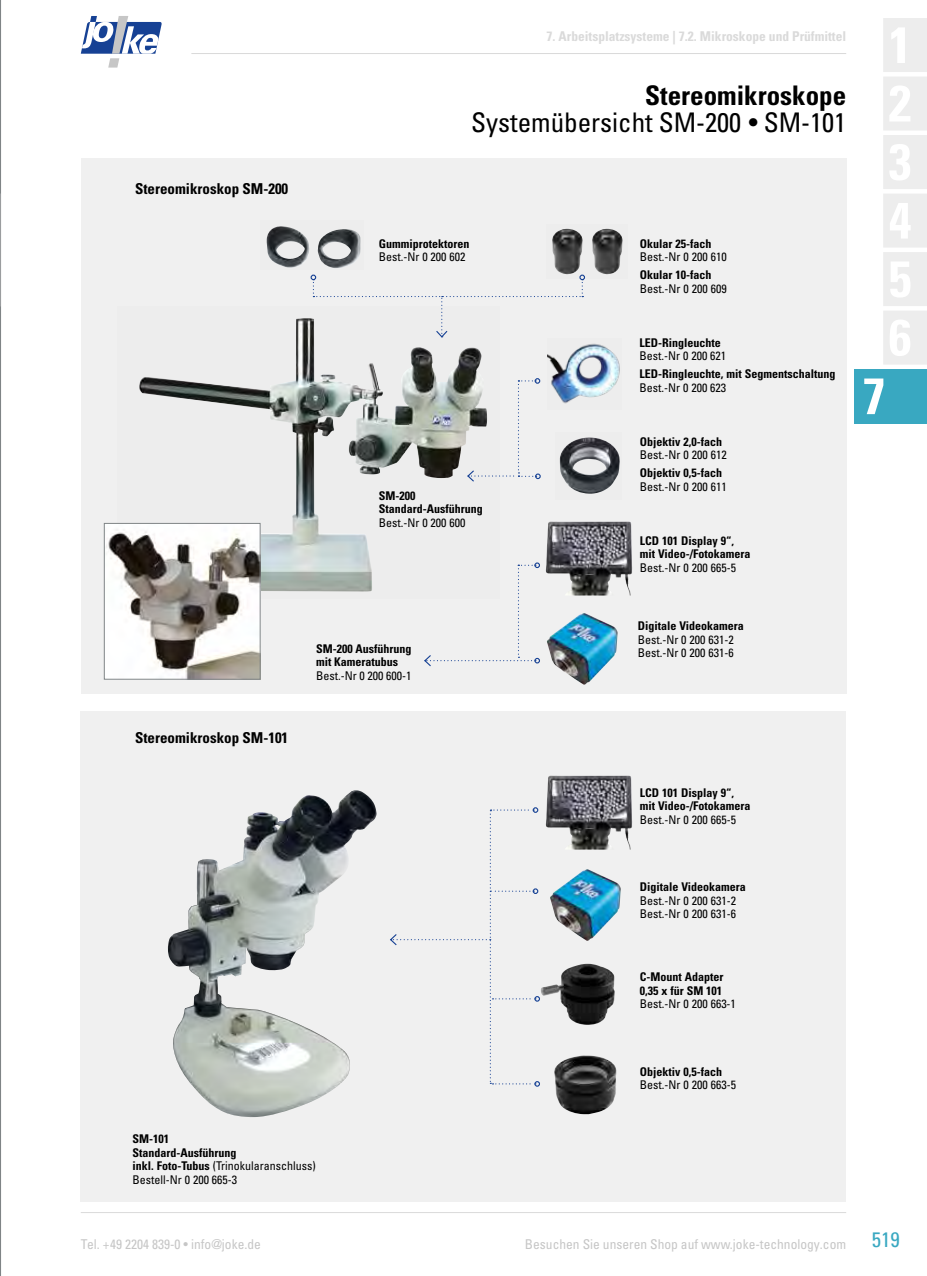
<style>
.page{position:relative;width:927px;height:1276px;background:#fff}
.page>*{position:absolute;margin:0;border:0;box-sizing:border-box;transform-origin:0 0}
.t1{font:700 condensed 51px "Univers LT Pro";color:#fff}
.t2{font:condensed 27px "Univers LT Pro";color:#000}
.t3{font:700 condensed 27px "Univers LT Pro";color:#000}
.t4{font:condensed 21px "Univers LT Pro";color:#39a8c1}
.t5{font:700 condensed 15px "Univers LT Pro";color:#000}
.t6{font:condensed 13.5px "Univers LT Pro";color:#c6c6c6}
.t7{font:700 condensed 13.5px "Univers LT Pro";color:#dadada}
.t8{font:700 condensed 12px/13.5px "Univers LT Pro";color:#000}
.t9{font:condensed 12px/13.5px "Univers LT Pro";color:#000}
.s1{font-weight:400}
</style>
<div class="page">
<hr style="left:81px;top:1212px;width:765px;height:1px;background:#dadada">
<svg style="left:81px;top:16px;width:81px;height:52px"></svg>
<hr style="left:191px;top:53px;width:655px;height:1px;background:#dadada">
<div style="left:855px;top:369px;width:72px;height:54px;background:#39a8c1"></div>
<div style="left:883px;top:18px;width:44px;height:347px;background:#ededed"></div>
<svg style="left:0;top:0;width:1px;height:1276px"></svg>
<div style="left:81px;top:711px;width:765px;height:490px;background:#ededed"></div>
<div style="left:81px;top:158px;width:765px;height:535px;background:#ededed"></div>
<img style="left:547px;top:343px;width:73px;height:61px">
<img style="left:547px;top:613px;width:71px;height:72px">
<img style="left:550px;top:869px;width:71px;height:72px">
<img style="left:267px;top:226px;width:93px;height:42px">
<img style="left:552px;top:229px;width:31px;height:45px">
<img style="left:592px;top:229px;width:30px;height:45px">
<svg style="left:289px;top:347px;width:193px;height:245px"></svg>
<img style="left:139px;top:318px;width:233px;height:273px">
<img style="left:106px;top:525px;width:153px;height:153px">
<div style="left:104px;top:523px;width:157px;height:157px;border:1px solid #7f8486"></div>
<img style="left:560px;top:437px;width:60px;height:57px">
<svg style="left:311px;top:275px;width:274px;height:63px"></svg>
<svg style="left:466px;top:378px;width:75px;height:105px"></svg>
<svg style="left:423px;top:562px;width:117px;height:105px"></svg>
<svg style="left:390px;top:807px;width:150px;height:279px"></svg>
<img style="left:541px;top:963px;width:74px;height:62px">
<img style="left:554px;top:1055px;width:63px;height:59px">
<img style="left:168px;top:791px;width:186px;height:326px">
<img style="left:546px;top:521px;width:86px;height:74px">
<img style="left:546px;top:775px;width:86px;height:74px">
<p class="t5" style="left:135px;top:179px;width:155px">Stereomikroskop SM-200</p>
<p class="t5" style="left:135px;top:728px;width:155px">Stereomikroskop SM-101</p>
<p class="t7" style="left:547px;top:27px;width:301px">7. Arbeitsplatzsysteme | 7.2. Mikroskope und Prüfmittel</p>
<h2 class="t3" style="left:645px;top:78px;width:202px">Stereomikroskope</h2>
<h2 class="t2" style="left:471px;top:105px;width:376px">Systemübersicht SM-200 • SM-101</h2>
<p class="t8" style="left:379px;top:236px;width:92px">Gummiprotektoren</p>
<p class="t9" style="left:379px;top:250px;width:88px">Best.-Nr 0 200 602</p>
<p class="t8" style="left:379px;top:488px;width:105px">SM-200<br>Standard-Ausführung</p>
<p class="t9" style="left:379px;top:515px;width:88px">Best.-Nr 0 200 600</p>
<p class="t8" style="left:316px;top:641px;width:97px">SM-200 Ausführung mit Kameratubus</p>
<p class="t9" style="left:316px;top:668px;width:97px">Best.-Nr 0 200 600-1</p>
<p class="t8" style="left:640px;top:236px;width:73px">Okular 25-fach</p>
<p class="t9" style="left:640px;top:250px;width:88px">Best.-Nr 0 200 610</p>
<p class="t8" style="left:640px;top:268px;width:73px">Okular 10-fach</p>
<p class="t9" style="left:640px;top:281px;width:88px">Best.-Nr 0 200 609</p>
<p class="t8" style="left:639px;top:335px;width:83px">LED-Ringleuchte</p>
<p class="t9" style="left:639px;top:349px;width:88px">Best.-Nr 0 200 621</p>
<p class="t8" style="left:639px;top:367px;width:197px">LED-Ringleuchte, mit Segmentschaltung</p>
<p class="t9" style="left:639px;top:380px;width:88px">Best.-Nr 0 200 623</p>
<p class="t8" style="left:640px;top:434px;width:84px">Objektiv 2,0-fach</p>
<p class="t9" style="left:640px;top:448px;width:88px">Best.-Nr 0 200 612</p>
<p class="t8" style="left:640px;top:466px;width:84px">Objektiv 0,5-fach</p>
<p class="t9" style="left:640px;top:479px;width:88px">Best.-Nr 0 200 611</p>
<p class="t8" style="left:640px;top:533px;width:112px">LCD 101 Display 9“‚ mit Video-/Fotokamera</p>
<p class="t9" style="left:640px;top:560px;width:98px">Best.-Nr 0 200 665-5</p>
<p class="t8" style="left:638px;top:619px;width:108px">Digitale Videokamera</p>
<p class="t9" style="left:638px;top:632px;width:98px">Best.-Nr 0 200 631-2<br>Best.-Nr 0 200 631-6</p>
<h1 class="t1" style="left:863px;top:365px;width:24px">7</h1>
<p class="t8" style="left:640px;top:785px;width:112px">LCD 101 Display 9“‚ mit Video-/Fotokamera</p>
<p class="t9" style="left:640px;top:812px;width:98px">Best.-Nr 0 200 665-5</p>
<p class="t8" style="left:640px;top:880px;width:108px">Digitale Videokamera</p>
<p class="t9" style="left:640px;top:893px;width:98px">Best.-Nr 0 200 631-2<br>Best.-Nr 0 200 631-6</p>
<p class="t8" style="left:640px;top:970px;width:85px">C-Mount Adapter<br>0,35 x für SM 101</p>
<p class="t9" style="left:640px;top:997px;width:98px">Best.-Nr 0 200 663-1</p>
<p class="t8" style="left:133px;top:1132px;width:185px">SM-101<br>Standard-Ausführung<br>inkl. Foto-Tubus <span class="s1">(Trinokularanschluss)<br>Bestell-Nr 0 200 665-3</span></p>
<p class="t8" style="left:640px;top:1064px;width:84px">Objektiv 0,5-fach</p>
<p class="t9" style="left:640px;top:1078px;width:98px">Best.-Nr 0 200 663-5</p>
<p class="t6" style="left:81px;top:1235px;width:182px">Tel. +49 2204 839-0 • info@joke.de</p>
<p class="t6" style="left:525px;top:1235px;width:323px">Besuchen Sie unseren Shop auf www.joke-technology.com</p>
<h3 class="t4" style="left:872px;top:1226px;width:29px">519</h3>
</div>
